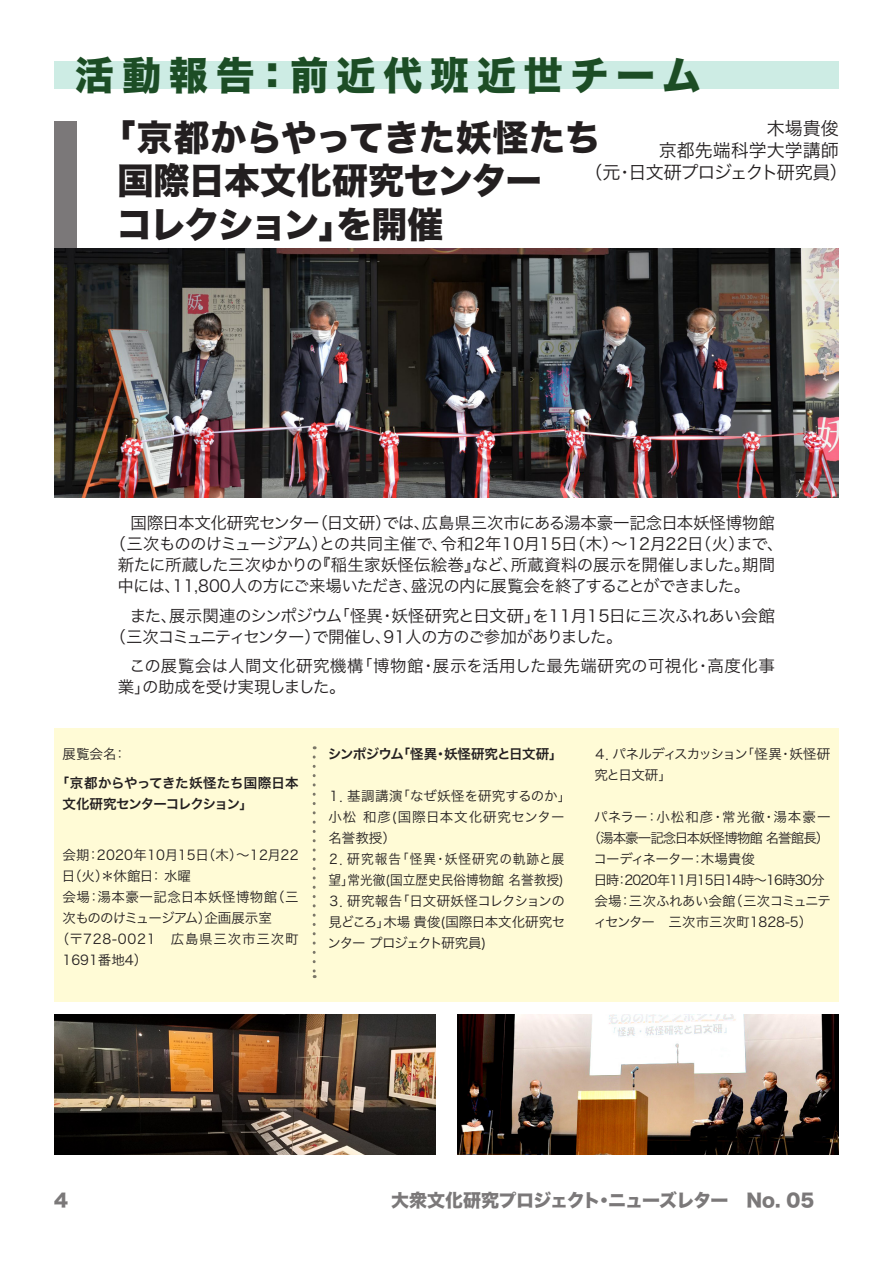
<style>
.page{position:relative;width:893px;height:1263px;background:#fff}
.page>*{position:absolute;margin:0;border:0;box-sizing:border-box;transform-origin:0 0}
.t1{font:39px "Hira Kaku Std W8";letter-spacing:.2em;color:#1c4d25}
.t2{font:36px/43.2px "Hira Kaku Std W8";letter-spacing:-.02em;color:#231f20}
.t3{font:36px "Hira Kaku Std W8";letter-spacing:-.065em;color:#231f20}
.t4{font:18px "Hira Kaku Std W8";letter-spacing:-.045em;color:#231f20}
.t5{font:18px "Hira Kaku Pro W3";letter-spacing:-.07em;color:#231f20}
.t6{font:18px "Hira Kaku Pro W3";color:#231f20}
.t7{font:16.5px/21px "Hira Kaku Pro W3";letter-spacing:-.03em;color:#231f20}
.t8{font:16.5px/21px "Hira Kaku Pro W3";letter-spacing:.01em;color:#231f20}
.t9{font:16.5px "Hira Kaku Pro W3";letter-spacing:-.05em;color:#231f20}
.t10{font:16.5px "Hira Kaku Pro W3";letter-spacing:-.01em;color:#231f20}
.t11{font:13.5px/21px "Hira Kaku Pro W3";color:#231f20}
.t12{font:13.5px/21px "Hira Kaku Pro W6";letter-spacing:-.035em;color:#231f20}
.t13{font:13.5px/21px "Hira Kaku Pro W3";color:#231f20;scale:.94 1}
.t14{font:13.5px/21px "Hira Kaku Pro W3";letter-spacing:.035em;color:#231f20}
.t15{font:13.5px/21px "Hira Kaku Pro W3";letter-spacing:.06em;color:#231f20}
.t16{font:13.5px/21px "Hira Kaku Pro W3";letter-spacing:-.075em;color:#231f20}
.t17{font:13.5px "Hira Kaku Pro W3";letter-spacing:-.06em;color:#231f20}
.t18{font:13.5px "Hira Kaku Pro W3";letter-spacing:-.07em;color:#231f20}
.t19{font:13.5px "Hira Kaku Pro W3";letter-spacing:.075em;color:#231f20}
.t20{font:13.5px "Hira Kaku Pro W3";letter-spacing:-.04em;color:#231f20}
</style>
<div class="page">
<div style="left:54px;top:61px;width:785px;height:28px;background:#cdece4"></div>
<div style="left:54px;top:122px;width:22px;height:127px;background:#7b7879"></div>
<div style="left:54px;top:727px;width:785px;height:274px;background:#fffbd6"></div>
<img style="left:54px;top:249px;width:785px;height:248px">
<svg style="left:313px;top:757px;width:3px;height:221px"></svg>
<img style="left:54px;top:1014px;width:382px;height:140px">
<img style="left:457px;top:1014px;width:382px;height:140px">
<p class="t1" style="left:75px;top:54px;width:627px">活動報告：前近代班近世チーム</p>
<p class="t2" style="left:118px;top:117px;width:484px;text-indent:-18px">「京都からやってきた妖怪たち国際日本文化研究センター</p>
<p class="t3" style="left:117px;top:204px;width:364px">コレクション」を開催　</p>
<p class="t6" style="left:767px;top:113px;width:73px">木場貴俊</p>
<p class="t6" style="left:659px;top:134px;width:182px">京都先端科学大学講師</p>
<p class="t5" style="left:584px;top:156px;width:265px">（元・日文研プロジェクト研究員）</p>
<p class="t10" style="left:131px;top:508px;width:646px">国際日本文化研究センター（日文研）では、広島県三次市にある湯本豪一記念日本妖怪博物館</p>
<p class="t7" style="left:110px;top:532px;width:675px">（三次もののけミュージアム）との共同主催で、令和2年10月15日（木）～12月22日（火）まで、</p>
<p class="t7" style="left:118px;top:553px;width:659px">新たに所蔵した三次ゆかりの『稲生家妖怪伝絵巻』など、所蔵資料の展示を開催しました。期間</p>
<p class="t9" style="left:117px;top:571px;width:634px">中には、11,800人の方にご来場いただき、盛況の内に展覧会を終了することができました。</p>
<p class="t7" style="left:110px;top:604px;width:667px;text-indent:20px">また、展示関連のシンポジウム「怪異・妖怪研究と日文研」を11月15日に三次ふれあい会館（三次コミュニティセンター）で開催し、91人の方のご参加がありました。</p>
<p class="t8" style="left:118px;top:654px;width:659px;text-indent:11px">この展覧会は人間文化研究機構「博物館・展示を活用した最先端研究の可視化・高度化事業」の助成を受け実現しました。</p>
<p class="t11" style="left:63px;top:742px;width:66px">展覧会名：</p>
<p class="t12" style="left:63px;top:772px;width:238px;text-indent:-7px">「京都からやってきた妖怪たち国際日本文化研究センターコレクション」</p>
<p class="t11" style="left:62px;top:843px;width:238px">会期：2020年10月15日（木）～12月22日（火）＊休館日： 水曜</p>
<p class="t11" style="left:63px;top:885px;width:238px">会場：湯本豪一記念日本妖怪博物館（三次もののけミュージアム）企画展示室</p>
<p class="t15" style="left:63px;top:927px;width:238px;text-indent:-7px">（〒728-0021　広島県三次市三次町<br>1691番地4）</p>
<p class="t12" style="left:328px;top:743px;width:236px">シンポジウム「怪異・妖怪研究と日文研」</p>
<p class="t14" style="left:327px;top:784px;width:246px">１．基調講演「なぜ妖怪を研究するのか」小松 和彦(国際日本文化研究センター</p>
<p class="t11" style="left:328px;top:826px;width:69px">名誉教授）</p>
<p class="t13" style="left:327px;top:847px;width:254px">２．研究報告「怪異・妖怪研究の軌跡と展望」常光徹(国立歴史民俗博物館 名誉教授)</p>
<p class="t11" style="left:327px;top:889px;width:240px;text-align:justify">３．研究報告「日文研妖怪コレクションの見どころ」木場 貴俊(国際日本文化研究センター プロジェクト研究員)</p>
<p class="t16" style="left:593px;top:742px;width:239px">４．パネルディスカッション「怪異・妖怪研究と日文研」</p>
<p class="t19" style="left:594px;top:805px;width:238px">パネラー：小松和彦・常光徹・湯本豪一</p>
<p class="t18" style="left:588px;top:826px;width:243px">（湯本豪一記念日本妖怪博物館 名誉館長）</p>
<p class="t20" style="left:593px;top:847px;width:163px">コーディネーター：木場貴俊</p>
<p class="t17" style="left:594px;top:868px;width:232px">日時：2020年11月15日14時～16時30分</p>
<p class="t11" style="left:593px;top:889px;width:239px">会場：三次ふれあい会館（三次コミュニティセンター　三次市三次町1828-5）</p>
<p class="t4" style="left:54px;top:1190px;width:15px">4</p>
<p class="t4" style="left:391px;top:1190px;width:425px">大衆文化研究プロジェクト・ニューズレター　No. 05</p>
</div>
